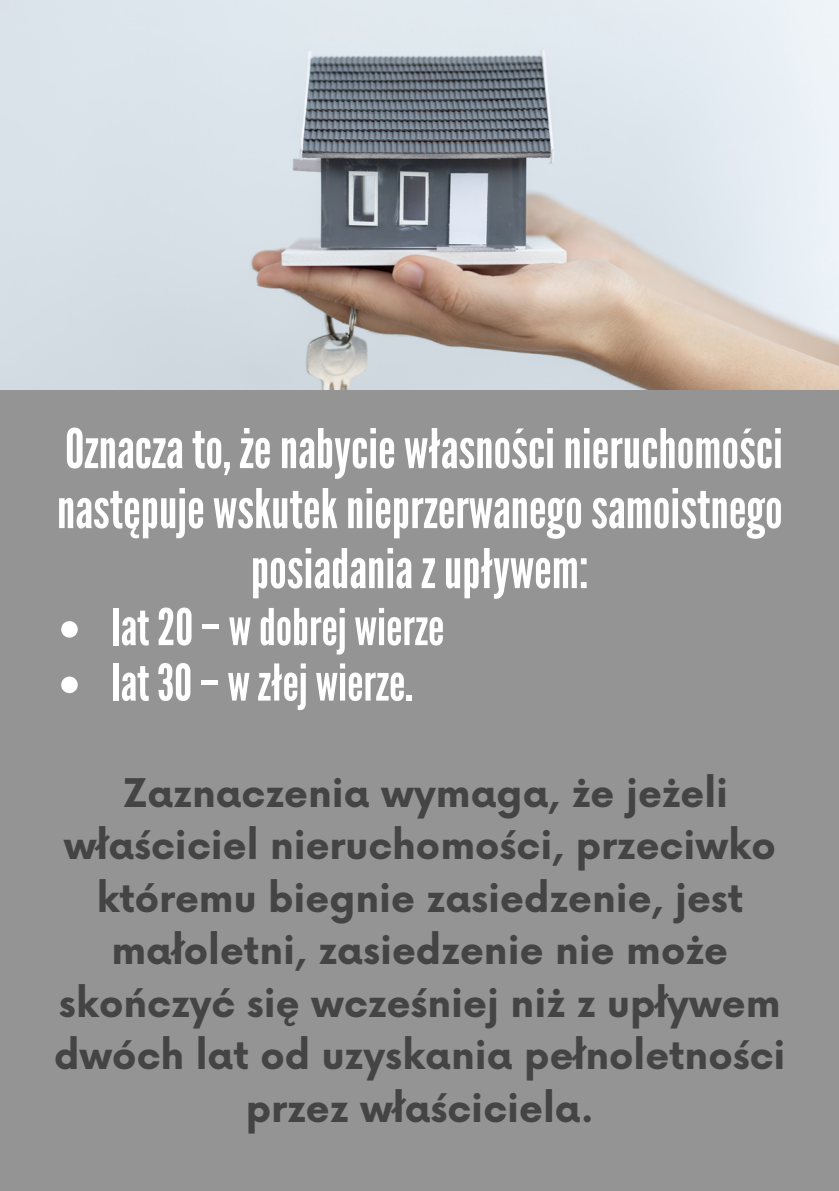
<style>
.page{position:relative;width:839px;height:1191px;background:#fff}
.page>*{position:absolute;margin:0;border:0;box-sizing:border-box;transform-origin:0 0}
.t1{font:54.6px/60px "League Gothic";color:#fff;text-align:center}
.t2{font:50.6px "League Gothic";color:#fff}
.t3{font:700 38.4px/52.4px "Now";color:#444;text-align:center}
</style>
<div class="page">
<div style="left:0;top:360px;width:838px;height:831px;background:#949494"></div>
<img style="left:0;top:0;width:838px;height:390px">
<svg style="left:61px;top:621px;width:17px;height:17px"></svg>
<svg style="left:61px;top:677px;width:17px;height:16px"></svg>
<h1 class="t1" style="left:57px;top:420px;width:727px">Oznaczato, żenabycie własnościnieruchomości następuje wskuteknieprzerwanegosamoistnego posiadaniazupływem:</h1>
<p class="t2" style="left:111px;top:598px;width:334px">lat20– w dobrej wierze</p>
<p class="t2" style="left:111px;top:653px;width:303px">lat30– w złej wierze.</p>
<p class="t3" style="left:54px;top:769px;width:733px">Zaznaczenia wymaga, że jeżeli właściciel nieruchomości, przeciwko któremu biegnie zasiedzenie, jest małoletni, zasiedzenie nie może skończyć się wcześniej niż z upływem dwóch lat od uzyskania pełnoletności przez właściciela.</p>
</div>
